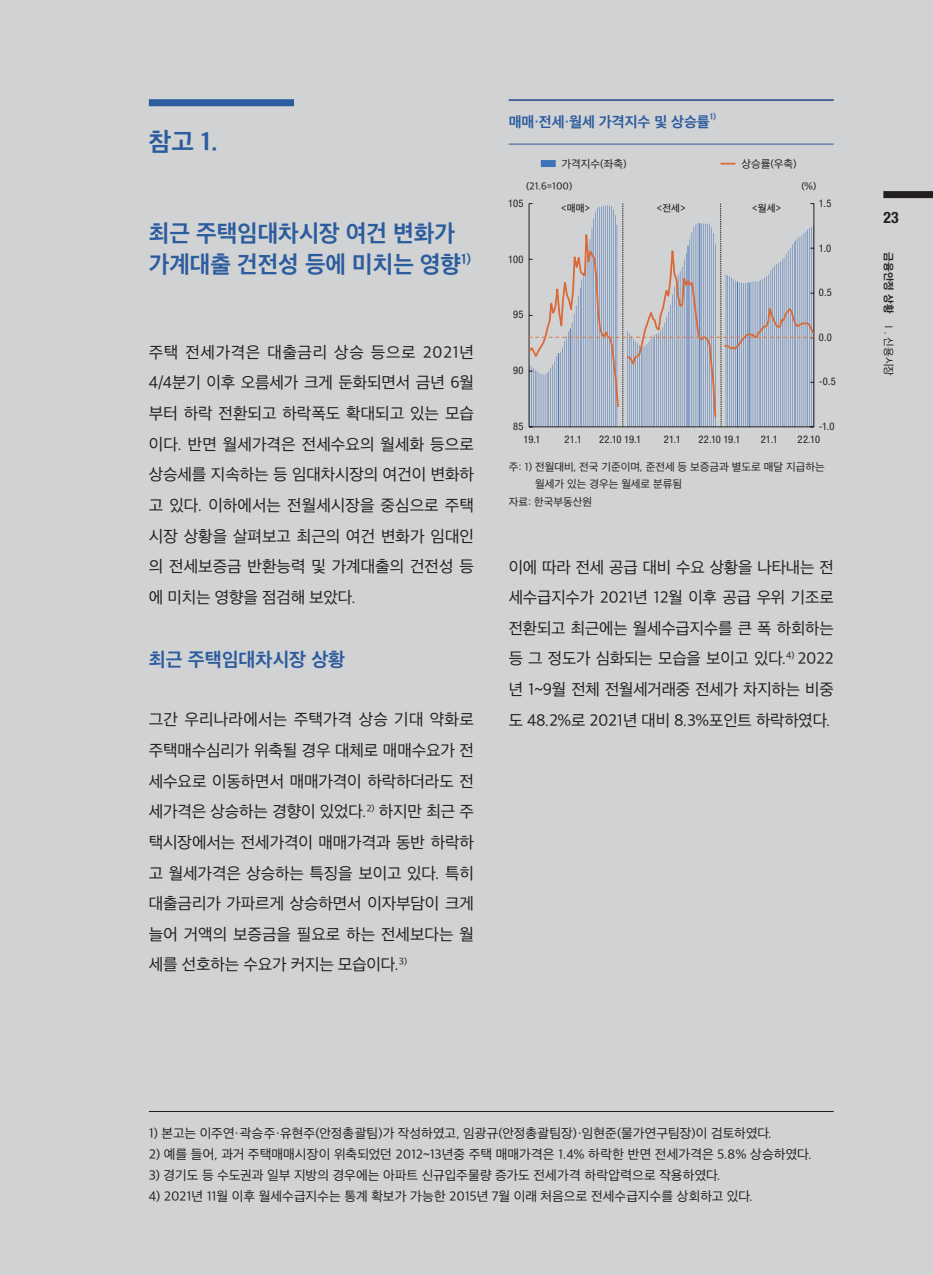
<style>
.page{position:relative;width:933px;height:1275px;background:#d1d2d4}
.page>*{position:absolute;margin:0;border:0;box-sizing:border-box;transform-origin:0 0}
.t1{font:24.5px "SD Gothic Neo 1 OTFB";color:#2b5c9d}
.t2{font:22.75px/30.6px "SD Gothic Neo 1 OTFB";color:#2b5c9d}
.t3{font:18.38px "SD Gothic Neo 1 OTFB";color:#2b5c9d}
.t4{font:15.75px/30.6px "SD Gothic Neo 1 OTFR";letter-spacing:-.01em;color:#231f20;text-align:justify}
.t5{font:700 condensed 15.75px "Helvetica Neue LT Std";color:#231f20}
.t6{font:14px "SD Gothic Neo 1 OTFB";color:#2b5c9d}
.t7{font:12.6px "SD Gothic Neo 1 OTFR";color:#231f20}
.t8{font:10.5px/17.5px "SD Gothic Neo 1 OTFR";color:#231f20}
.t9{font:condensed 10.5px "Helvetica Neue LT Std";letter-spacing:.02em;color:#231f20}
.t10{font:10.5px "SD Gothic Neo 1 OTFB";color:#231f20}
.t11{font:9.62px "SD Gothic Neo 1 OTFM";color:#231f20}
.t12{font:8.22px "SD Gothic Neo 1 OTFB";color:#2b5c9d}
.s1{font-family:"SD Gothic Neo 1 OTFR"}
.s2{font-family:"SD Myeongjo Neo 1 OTFR"}
</style>
<div class="page">
<div style="left:883px;top:191px;width:50px;height:7px;background:#231f20"></div>
<hr style="left:149px;top:1111px;width:684px;height:1px;background:#231f20">
<div style="left:149px;top:99px;width:145px;height:7px;background:#2b5c9d"></div>
<div style="left:541px;top:160px;width:14px;height:7px;background:#4072b9"></div>
<svg style="left:720px;top:163px;width:15px;height:2px"></svg>
<hr style="left:508px;top:144px;width:325px;height:1px;background:#3a5993">
<hr style="left:508px;top:99px;width:325px;height:2px;background:#3a5993">
<svg style="left:528px;top:203px;width:286px;height:225px"></svg>
<p class="t1" style="left:149px;top:130px;width:70px">참고 1.</p>
<p class="t2" style="left:149px;top:218px;width:324px">최근 주택임대차시장 여건 변화가 가계대출 건전성 등에 미치는 영향<sup>1)</sup></p>
<p class="t4" style="left:149px;top:337px;width:327px">주택 전세가격은 대출금리 상승 등으로 2021년 4/4분기 이후 오름세가 크게 둔화되면서 금년 6월 부터 하락 전환되고 하락폭도 확대되고 있는 모습 이다. 반면 월세가격은 전세수요의 월세화 등으로 상승세를 지속하는 등 임대차시장의 여건이 변화하 고 있다. 이하에서는 전월세시장을 중심으로 주택 시장 상황을 살펴보고 최근의 여건 변화가 임대인 의 전세보증금 반환능력 및 가계대출의 건전성 등 에 미치는 영향을 점검해 보았다.</p>
<p class="t3" style="left:149px;top:650px;width:198px">최근 주택임대차시장 상황</p>
<p class="t4" style="left:149px;top:704px;width:327px">그간 우리나라에서는 주택가격 상승 기대 약화로 주택매수심리가 위축될 경우 대체로 매매수요가 전 세수요로 이동하면서 매매가격이 하락하더라도 전 세가격은 상승하는 경향이 있었다.<sup>2)</sup> 하지만 최근 주 택시장에서는 전세가격이 매매가격과 동반 하락하 고 월세가격은 상승하는 특징을 보이고 있다. 특히 대출금리가 가파르게 상승하면서 이자부담이 크게 늘어 거액의 보증금을 필요로 하는 전세보다는 월 세를 선호하는 수요가 커지는 모습이다.<sup>3)</sup></p>
<p class="t6" style="left:508px;top:115px;width:203px">매매·전세·월세 가격지수 및 상승률</p>
<p class="t12" style="left:710px;top:113px;width:8px">1)</p>
<p class="t8" style="left:561px;top:155px;width:67px">가격지수(좌축)</p>
<p class="t8" style="left:741px;top:155px;width:57px">상승률(우축)</p>
<p class="t11" style="left:526px;top:181px;width:48px">(21.6=100)</p>
<p class="t11" style="left:801px;top:181px;width:17px">(%)</p>
<p class="t11" style="left:561px;top:203px;width:31px">&lt;매매&gt;</p>
<p class="t11" style="left:656px;top:203px;width:31px">&lt;전세&gt;</p>
<p class="t11" style="left:752px;top:203px;width:31px">&lt;월세&gt;</p>
<p class="t9" style="left:508px;top:197px;width:17px">105</p>
<p class="t9" style="left:819px;top:197px;width:14px">1.5</p>
<p class="t9" style="left:819px;top:242px;width:14px">1.0</p>
<p class="t9" style="left:819px;top:286px;width:15px">0.5</p>
<p class="t9" style="left:819px;top:331px;width:14px">0.0</p>
<p class="t9" style="left:819px;top:375px;width:19px">-0.5</p>
<p class="t9" style="left:819px;top:420px;width:17px">-1.0</p>
<p class="t9" style="left:508px;top:253px;width:17px">100</p>
<p class="t9" style="left:513px;top:309px;width:12px">95</p>
<p class="t9" style="left:513px;top:364px;width:12px">90</p>
<p class="t9" style="left:513px;top:420px;width:12px">85</p>
<p class="t9" style="left:523px;top:433px;width:19px">19.1</p>
<p class="t9" style="left:564px;top:433px;width:19px">21.1</p>
<p class="t9" style="left:599px;top:433px;width:44px">22.10 19.1</p>
<p class="t9" style="left:664px;top:433px;width:19px">21.1</p>
<p class="t9" style="left:698px;top:433px;width:44px">22.10 19.1</p>
<p class="t9" style="left:760px;top:433px;width:19px">21.1</p>
<p class="t9" style="left:797px;top:433px;width:24px">22.10</p>
<p class="t8" style="left:535px;top:458px;width:291px;text-indent:-27px">주: 1) 전월대비, 전국 기준이며, 준전세 등 보증금과 별도로 매달 지급하는 월세가 있는 경우는 월세로 분류됨</p>
<p class="t8" style="left:508px;top:493px;width:85px">자료: 한국부동산원</p>
<p class="t4" style="left:508px;top:551px;width:326px">이에 따라 전세 공급 대비 수요 상황을 나타내는 전 세수급지수가 2021년 12월 이후 공급 우위 기조로 전환되고 최근에는 월세수급지수를 큰 폭 하회하는 등 그 정도가 심화되는 모습을 보이고 있다.<sup>4)</sup> 2022 년 1~9월 전체 전월세거래중 전세가 차지하는 비중 도 48.2%로 2021년 대비 8.3%포인트 하락하였다.</p>
<p class="t5" style="left:883px;top:208px;width:17px">23</p>
<p class="t10" style="left:893px;top:252px;width:125px;rotate:90deg">금융안정 상황 <span class="s1">Ⅰ. 신용시장</span></p>
<p class="t7" style="left:149px;top:1126px;width:624px">1) 본고는 이주연<span class="s2">·</span>곽승주<span class="s2">·</span>유현주(안정총괄팀)가 작성하였고, 임광규(안정총괄팀장)<span class="s2">·</span>임현준(물가연구팀장)이 검토하였다.</p>
<p class="t7" style="left:149px;top:1147px;width:664px">2) 예를 들어, 과거 주택매매시장이 위축되었던 2012~13년중 주택 매매가격은 1.4% 하락한 반면 전세가격은 5.8% 상승하였다.</p>
<p class="t7" style="left:149px;top:1168px;width:573px">3) 경기도 등 수도권과 일부 지방의 경우에는 아파트 신규입주물량 증가도 전세가격 하락압력으로 작용하였다.</p>
<p class="t7" style="left:149px;top:1189px;width:605px">4) 2021년 11월 이후 월세수급지수는 통계 확보가 가능한 2015년 7월 이래 처음으로 전세수급지수를 상회하고 있다.</p>
</div>
